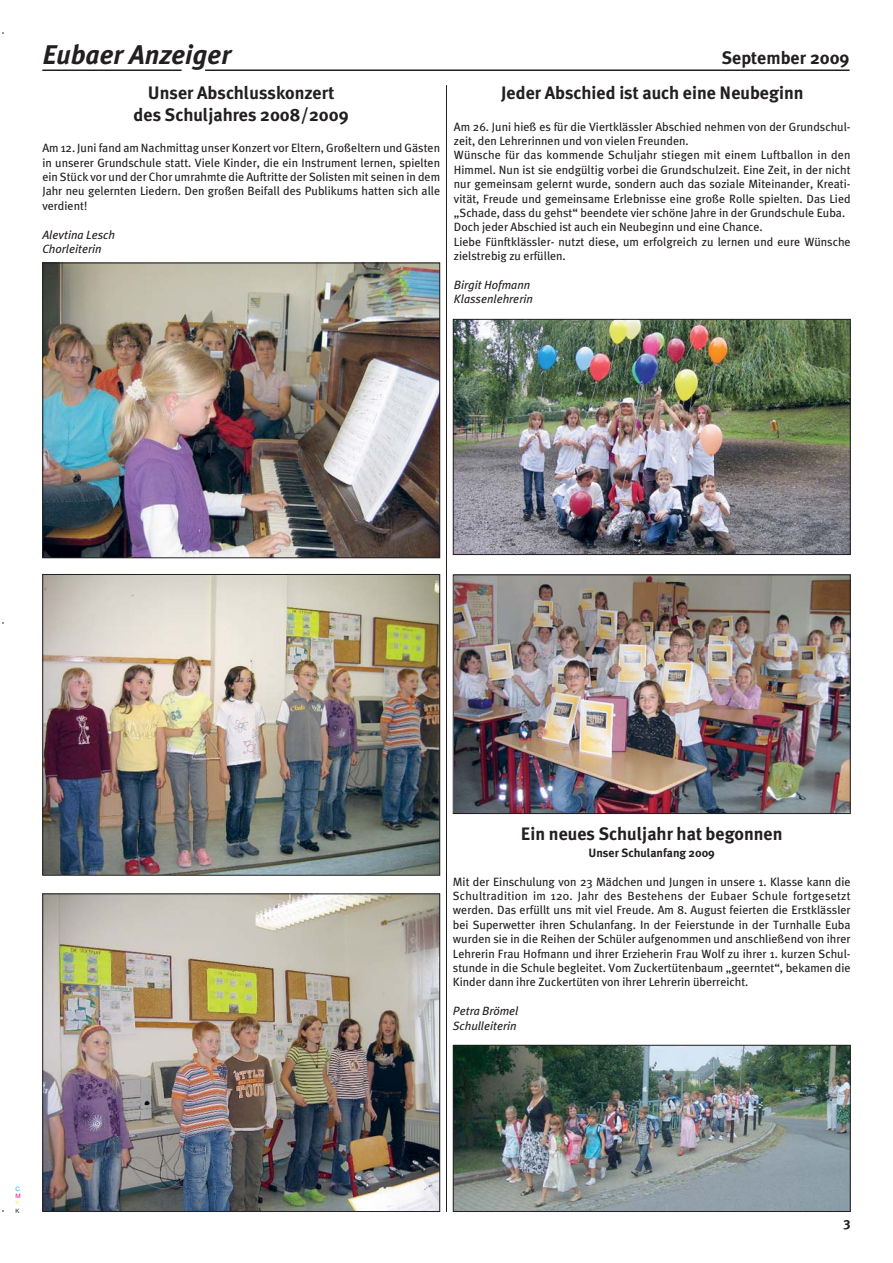
<style>
.page{position:relative;width:893px;height:1263px;background:#fff}
.page>*{position:absolute;margin:0;border:0;box-sizing:border-box;transform-origin:0 0}
.t1{font:italic 700 27px "Meta Plus";color:#231f20}
.t2{font:700 18px/21.6px "Meta Plus";color:#231f20;text-align:center}
.t3{font:700 13.5px "Meta Plus";color:#231f20}
.t4{font:12px/14.4px "Meta Plus";color:#231f20;text-align:justify}
.t5{font:italic 12px/14.4px "Meta Plus";color:#231f20}
.t6{font:700 12px "Meta Plus";color:#231f20}
.t7{font:6px "Helvetica Neue";color:#00adef}
.t8{font:6px "Helvetica Neue";color:#ec008c}
.t9{font:6px "Helvetica Neue";color:#fff200}
.t10{font:6px "Helvetica Neue";color:#231f20}
</style>
<div class="page">
<hr style="left:42px;top:69px;width:140px;height:2px;background:#231f20">
<hr style="left:205px;top:69px;width:644px;height:2px;background:#231f20">
<hr style="left:446px;top:85px;width:1px;height:1127px;background:#231f20">
<img style="left:44px;top:265px;width:394px;height:291px">
<div style="left:42px;top:263px;width:398px;height:295px;border:1px solid #231f20"></div>
<img style="left:44px;top:576px;width:394px;height:298px">
<div style="left:42px;top:574px;width:398px;height:302px;border:1px solid #231f20"></div>
<img style="left:44px;top:896px;width:394px;height:314px">
<div style="left:42px;top:894px;width:398px;height:318px;border:1px solid #231f20"></div>
<img style="left:455px;top:321px;width:393px;height:232px">
<div style="left:453px;top:319px;width:397px;height:236px;border:1px solid #231f20"></div>
<img style="left:455px;top:576px;width:393px;height:236px">
<div style="left:453px;top:574px;width:397px;height:240px;border:1px solid #231f20"></div>
<img style="left:455px;top:1047px;width:393px;height:163px">
<div style="left:453px;top:1045px;width:397px;height:167px;border:1px solid #231f20"></div>
<h1 class="t1" style="left:42px;top:43px;width:190px">Eubaer Anzeiger</h1>
<h2 class="t2" style="left:722px;top:48px;width:129px">September 2009</h2>
<h2 class="t2" style="left:134px;top:83px;width:217px">Unser Abschlusskonzert des Schuljahres 2008/2009</h2>
<p class="t4" style="left:42px;top:141px;width:399px">Am 12. Juni fand am Nachmittag unser Konzert vor Eltern, Großeltern und Gästen in unserer Grundschule statt. Viele Kinder, die ein Instrument lernen, spielten ein Stück vor und der Chor umrahmte die Auftritte der Solisten mit seinen in dem Jahr neu gelernten Liedern. Den großen Beifall des Publikums hatten sich alle verdient!</p>
<p class="t5" style="left:42px;top:228px;width:74px">Alevtina Lesch<br>Chorleiterin</p>
<h2 class="t2" style="left:501px;top:83px;width:304px">Jeder Abschied ist auch eine Neubeginn</h2>
<p class="t4" style="left:454px;top:120px;width:398px;text-align:left">Am 26. Juni hieß es für die Viertklässler Abschied nehmen von der Grundschul&shy;zeit, den Lehrerinnen und von vielen Freunden.<br>Wünsche für das kommende Schuljahr stiegen mit einem Luftballon in den Himmel. Nun ist sie endgültig vorbei die Grundschulzeit. Eine Zeit, in der nicht nur gemeinsam gelernt wurde, sondern auch das soziale Miteinander, Kreati&shy;vität, Freude und gemeinsame Erlebnisse eine große Rolle spielten. Das Lied „Schade, dass du gehst“ beendete vier schöne Jahre in der Grundschule Euba.<br>Doch jeder Abschied ist auch ein Neubeginn und eine Chance.<br>Liebe Fünftklässler- nutzt diese, um erfolgreich zu lernen und eure Wünsche zielstrebig zu erfüllen.</p>
<p class="t5" style="left:454px;top:278px;width:80px">Birgit Hofmann<br>Klassenlehrerin</p>
<p class="t7" style="left:15px;top:1187px;width:6px">C</p>
<p class="t8" style="left:15px;top:1194px;width:7px">M</p>
<p class="t9" style="left:15px;top:1201px;width:5px">Y</p>
<p class="t10" style="left:15px;top:1208px;width:6px">K</p>
<h2 class="t2" style="left:521px;top:824px;width:263px">Ein neues Schuljahr hat begonnen</h2>
<p class="t6" style="left:588px;top:848px;width:128px">Unser Schulanfang 2009</p>
<p class="t4" style="left:453px;top:875px;width:399px">Mit der Einschulung von 23 Mädchen und Jungen in unsere 1. Klasse kann die Schultradition im 120. Jahr des Bestehens der Eubaer Schule fortgesetzt werden. Das erfüllt uns mit viel Freude. Am 8. August feierten die Erstklässler bei Superwetter ihren Schulanfang. In der Feierstunde in der Turnhalle Euba wurden sie in die Reihen der Schüler aufgenommen und anschließend von ihrer Lehrerin Frau Hofmann und ihrer Erzieherin Frau Wolf zu ihrer 1. kurzen Schul&shy;stunde in die Schule begleitet. Vom Zuckertütenbaum „geerntet“, bekamen die Kinder dann ihre Zuckertüten von ihrer Lehrerin überreicht.</p>
<p class="t5" style="left:453px;top:1005px;width:67px">Petra Brömel<br>Schulleiterin</p>
<p class="t3" style="left:843px;top:1217px;width:8px">3</p>
</div>
